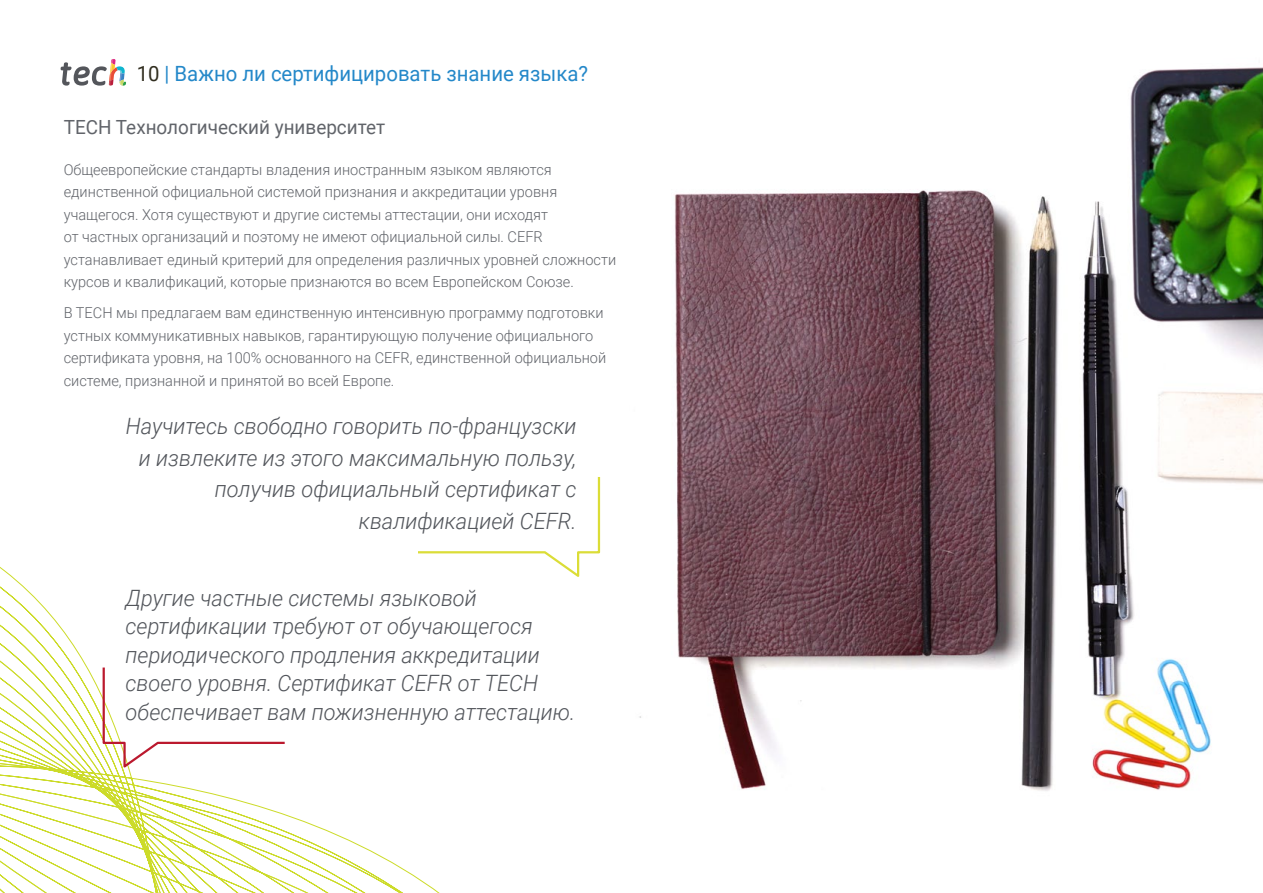
<style>
.page{position:relative;width:1263px;height:893px;background:#fff}
.page>*{position:absolute;margin:0;border:0;box-sizing:border-box;transform-origin:0 0}
.t1{font:italic 300 22.5px/28.5px "Roboto";color:#52555b}
.t2{font:21px "Roboto";color:#2488c9}
.t3{font:19.5px "Roboto";color:#61646a}
.t4{font:300 15px/22.5px "Roboto";color:#61646a}
.s1{color:#312e20}
</style>
<div class="page">
<svg style="left:61px;top:59px;width:65px;height:27px"></svg>
<img style="left:639px;top:67px;width:624px;height:724px">
<svg style="left:0;top:567px;width:440px;height:326px"></svg>
<svg style="left:101px;top:665px;width:186px;height:106px"></svg>
<svg style="left:416px;top:477px;width:185px;height:103px"></svg>
<h2 class="t2" style="left:137px;top:59px;width:453px"><span class="s1">10</span> | Важно ли сертифицировать знание языка?</h2>
<h3 class="t3" style="left:64px;top:113px;width:323px">TECH Технологический университет</h3>
<p class="t4" style="left:64px;top:158px;width:554px">Общеевропейские стандарты владения иностранным языком являются единственной официальной системой признания и аккредитации уровня учащегося. Хотя существуют и другие системы аттестации, они исходят<br>от частных организаций и поэтому не имеют официальной силы. CEFR устанавливает единый критерий для определения различных уровней сложности курсов и квалификаций, которые признаются во всем Европейском Союзе.</p>
<p class="t4" style="left:64px;top:301px;width:544px">В TECH мы предлагаем вам единственную интенсивную программу подготовки устных коммуникативных навыков, гарантирующую получение официального сертификата уровня, на 100% основанного на CEFR, единственной официальной системе, признанной и принятой во всей Европе.</p>
<h1 class="t1" style="left:126px;top:410px;width:452px;line-height:31.5px;text-align:right">Научитесь свободно говорить по-французски и извлеките из этого максимальную пользу, получив официальный сертификат с квалификацией CEFR.</h1>
<h1 class="t1" style="left:126px;top:583px;width:451px">Другие частные системы языковой сертификации требуют от обучающегося периодического продления аккредитации своего уровня. Сертификат CEFR от TECH обеспечивает вам пожизненную аттестацию.</h1>
</div>
